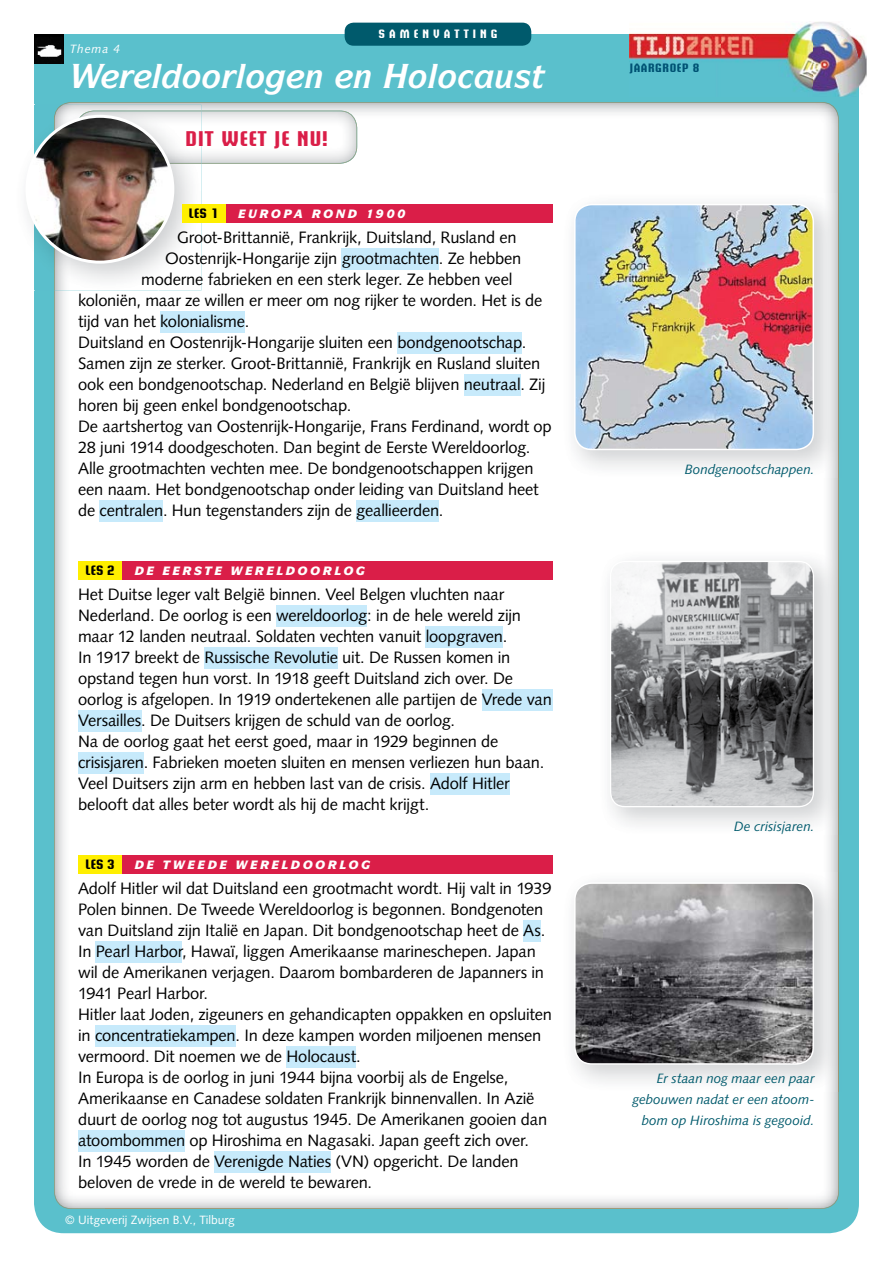
<style>
.page{position:relative;width:893px;height:1263px;background:#fff}
.page>*{position:absolute;margin:0;border:0;box-sizing:border-box;transform-origin:0 0}
.t1{font:italic 700 33px "ITC Symbol Std";color:#fff}
.t2{font:700 21px "Briem Akademi Std";letter-spacing:.05em;color:#da1e48}
.t3{font:16.5px/21px "Syntax LT Std";letter-spacing:-.01em;color:#000}
.t4{font:italic 13.5px/21px "Syntax LT Std";color:#005a6c;text-align:right}
.t5{font:700 13.5px "Briem Akademi Std";letter-spacing:.03em;color:#000}
.t6{font:12px "Syntax LT Std";color:#fff}
.t7{font:700 12px "Briem Akademi Std";letter-spacing:.34em;color:#fff}
.t8{font:700 12px "Briem Akademi Std";letter-spacing:.05em;color:#005374}
.t9{font:italic 12px "Syntax LT Std";letter-spacing:.07em;color:#fff}
</style>
<div class="page">
<div style="left:34px;top:34px;width:825px;height:1199px;background:#5ac0cc;border-radius:30px"></div>
<div style="left:159px;top:154px;width:418px;height:1054px;background:#fff"></div>
<div style="left:577px;top:154px;width:262px;height:40px;background:#fff"></div>
<div style="left:107px;top:290px;width:52px;height:918px;background:#fff"></div>
<div style="left:577px;top:477px;width:261px;height:99px;background:#fff"></div>
<div style="left:577px;top:576px;width:52px;height:296px;background:#fff"></div>
<div style="left:629px;top:834px;width:210px;height:38px;background:#fff"></div>
<img style="left:577px;top:1092px;width:209px;height:116px">
<img style="left:62px;top:102px;width:777px;height:52px">
<img style="left:54px;top:290px;width:53px;height:919px">
<img style="left:838px;top:477px;width:1px;height:74px">
<img style="left:786px;top:1092px;width:53px;height:117px">
<img style="left:105px;top:1208px;width:683px;height:1px">
<img style="left:563px;top:194px;width:276px;height:283px">
<img style="left:574px;top:204px;width:240px;height:246px">
<img style="left:599px;top:551px;width:240px;height:283px">
<svg style="left:610px;top:561px;width:204px;height:246px;background:#969799"></svg>
<img style="left:563px;top:872px;width:275px;height:220px">
<img style="left:838px;top:872px;width:1px;height:220px">
<svg style="left:574px;top:882px;width:240px;height:183px;background:#818083"></svg>
<img style="left:201px;top:111px;width:156px;height:53px">
<img style="left:63px;top:105px;width:138px;height:185px">
<img style="left:54px;top:105px;width:9px;height:185px">
<svg style="left:26px;top:115px;width:148px;height:149px;background:#9b908a"></svg>
<div style="left:200px;top:205px;width:352px;height:18px;background:#da1e48"></div>
<div style="left:182px;top:205px;width:43px;height:18px;background:#ffef00"></div>
<div style="left:342px;top:248px;width:97px;height:21px;background:#c7eafb"></div>
<div style="left:160px;top:311px;width:85px;height:21px;background:#c7eafb"></div>
<div style="left:397px;top:332px;width:125px;height:21px;background:#c7eafb"></div>
<div style="left:464px;top:374px;width:56px;height:21px;background:#c7eafb"></div>
<div style="left:100px;top:500px;width:63px;height:21px;background:#c7eafb"></div>
<div style="left:356px;top:500px;width:83px;height:21px;background:#c7eafb"></div>
<div style="left:95px;top:562px;width:457px;height:18px;background:#da1e48"></div>
<div style="left:78px;top:562px;width:44px;height:18px;background:#ffef00"></div>
<div style="left:276px;top:605px;width:91px;height:21px;background:#c7eafb"></div>
<div style="left:426px;top:626px;width:77px;height:21px;background:#c7eafb"></div>
<div style="left:204px;top:647px;width:134px;height:21px;background:#c7eafb"></div>
<div style="left:482px;top:689px;width:70px;height:21px;background:#c7eafb"></div>
<div style="left:78px;top:710px;width:63px;height:21px;background:#c7eafb"></div>
<div style="left:78px;top:752px;width:66px;height:21px;background:#c7eafb"></div>
<div style="left:430px;top:773px;width:80px;height:21px;background:#c7eafb"></div>
<div style="left:95px;top:856px;width:457px;height:18px;background:#da1e48"></div>
<div style="left:78px;top:856px;width:44px;height:18px;background:#ffef00"></div>
<div style="left:523px;top:920px;width:18px;height:21px;background:#c7eafb"></div>
<div style="left:96px;top:941px;width:86px;height:21px;background:#c7eafb"></div>
<div style="left:95px;top:1025px;width:140px;height:21px;background:#c7eafb"></div>
<div style="left:286px;top:1046px;width:70px;height:21px;background:#c7eafb"></div>
<div style="left:78px;top:1130px;width:107px;height:21px;background:#c7eafb"></div>
<div style="left:214px;top:1151px;width:117px;height:21px;background:#c7eafb"></div>
<div style="left:345px;top:23px;width:186px;height:23px;background:#005a6c;border-radius:9px"></div>
<img style="left:772px;top:22px;width:95px;height:37px">
<img style="left:859px;top:59px;width:8px;height:28px">
<img style="left:629px;top:34px;width:230px;height:63px">
<div style="left:34px;top:34px;width:30px;height:30px;background:#000"></div>
<img style="left:37px;top:44px;width:25px;height:14px">
<p class="t9" style="left:70px;top:41px;width:52px">Thema 4</p>
<p class="t7" style="left:379px;top:27px;width:120px">SAMENVATTING</p>
<h1 class="t1" style="left:152px;top:54px;width:394px">● □□ ●□ ■ ■ ★□●□ ◆▲▼</h1>
<p class="t2" style="left:186px;top:127px;width:144px">DIT WEET JE NU!</p>
<p class="t5" style="left:189px;top:205px;width:31px">LES 1</p>
<p class="t3" style="left:177px;top:227px;width:341px">Groot-Brittannië, Frankrijk, Duitsland, Rusland en</p>
<p class="t3" style="left:165px;top:248px;width:358px">Oostenrijk-Hongarije zijn grootmachten. Ze hebben</p>
<p class="t3" style="left:141px;top:269px;width:373px">moderne fabrieken en een sterk leger. Ze hebben veel</p>
<p class="t3" style="left:78px;top:290px;width:466px">koloniën, maar ze willen er meer om nog rijker te worden. Het is de</p>
<p class="t3" style="left:78px;top:311px;width:173px">tijd van het kolonialisme.</p>
<p class="t3" style="left:78px;top:332px;width:450px">Duitsland en Oostenrijk-Hongarije sluiten een bondgenootschap.</p>
<p class="t3" style="left:78px;top:353px;width:464px">Samen zijn ze sterker. Groot-Brittannië, Frankrijk en Rusland sluiten</p>
<p class="t3" style="left:78px;top:374px;width:469px">ook een bondgenootschap. Nederland en België blijven neutraal. Zij</p>
<p class="t3" style="left:78px;top:395px;width:275px">horen bij geen enkel bondgenootschap.</p>
<p class="t3" style="left:78px;top:416px;width:475px">De aartshertog van Oostenrijk-Hongarije, Frans Ferdinand, wordt op</p>
<p class="t3" style="left:78px;top:437px;width:454px">28 juni 1914 doodgeschoten. Dan begint de Eerste Wereldoorlog.</p>
<p class="t3" style="left:78px;top:458px;width:457px">Alle grootmachten vechten mee. De bondgenootschappen krijgen</p>
<p class="t3" style="left:78px;top:479px;width:462px">een naam. Het bondgenootschap onder leiding van Duitsland heet</p>
<p class="t3" style="left:78px;top:500px;width:367px">de centralen. Hun tegenstanders zijn de geallieerden.</p>
<p class="t5" style="left:85px;top:562px;width:31px">LES 2</p>
<p class="t3" style="left:78px;top:584px;width:475px">Het Duitse leger valt België binnen. Veel Belgen vluchten naar Nederland. De oorlog is een wereldoorlog: in de hele wereld zijn maar 12 landen neutraal. Soldaten vechten vanuit loopgraven.<br>In 1917 breekt de Russische Revolutie uit. De Russen komen in opstand tegen hun vorst. In 1918 geeft Duitsland zich over. De oorlog is afgelopen. In 1919 ondertekenen alle partijen de Vrede van Versailles. De Duitsers krijgen de schuld van de oorlog.<br>Na de oorlog gaat het eerst goed, maar in 1929 beginnen de crisisjaren. Fabrieken moeten sluiten en mensen verliezen hun baan.<br>Veel Duitsers zijn arm en hebben last van de crisis. Adolf Hitler belooft dat alles beter wordt als hij de macht krijgt.</p>
<p class="t5" style="left:85px;top:856px;width:31px">LES 3</p>
<p class="t3" style="left:78px;top:878px;width:475px">Adolf Hitler wil dat Duitsland een grootmacht wordt. Hij valt in 1939<br>Polen binnen. De Tweede Wereldoorlog is begonnen. Bondgenoten van Duitsland zijn Italië en Japan. Dit bondgenootschap heet de As.<br>In Pearl Harbor, Hawaï, liggen Amerikaanse marineschepen. Japan wil de Amerikanen verjagen. Daarom bombarderen de Japanners in 1941 Pearl Harbor.<br>Hitler laat Joden, zigeuners en gehandicapten oppakken en opsluiten in concentratiekampen. In deze kampen worden miljoenen mensen vermoord. Dit noemen we de Holocaust.<br>In Europa is de oorlog in juni 1944 bijna voorbij als de Engelse, Amerikaanse en Canadese soldaten Frankrijk binnenvallen. In Azië duurt de oorlog nog tot augustus 1945. De Amerikanen gooien dan atoombommen op Hiroshima en Nagasaki. Japan geeft zich over.<br>In 1945 worden de Verenigde Naties (VN) opgericht. De landen beloven de vrede in de wereld te bewaren.</p>
<p class="t6" style="left:65px;top:1213px;width:171px">© Uitgeverij Zwijsen B.V., Tilburg</p>
<p class="t8" style="left:630px;top:61px;width:71px">JAARGROEP 8</p>
<p class="t4" style="left:685px;top:459px;width:131px">Bondgenootschappen.</p>
<p class="t4" style="left:734px;top:816px;width:82px">De crisisjaren.</p>
<p class="t4" style="left:632px;top:1068px;width:184px">Er staan nog maar een paar gebouwen nadat er een atoom&shy;bom op Hiroshima is gegooid.</p>
</div>
